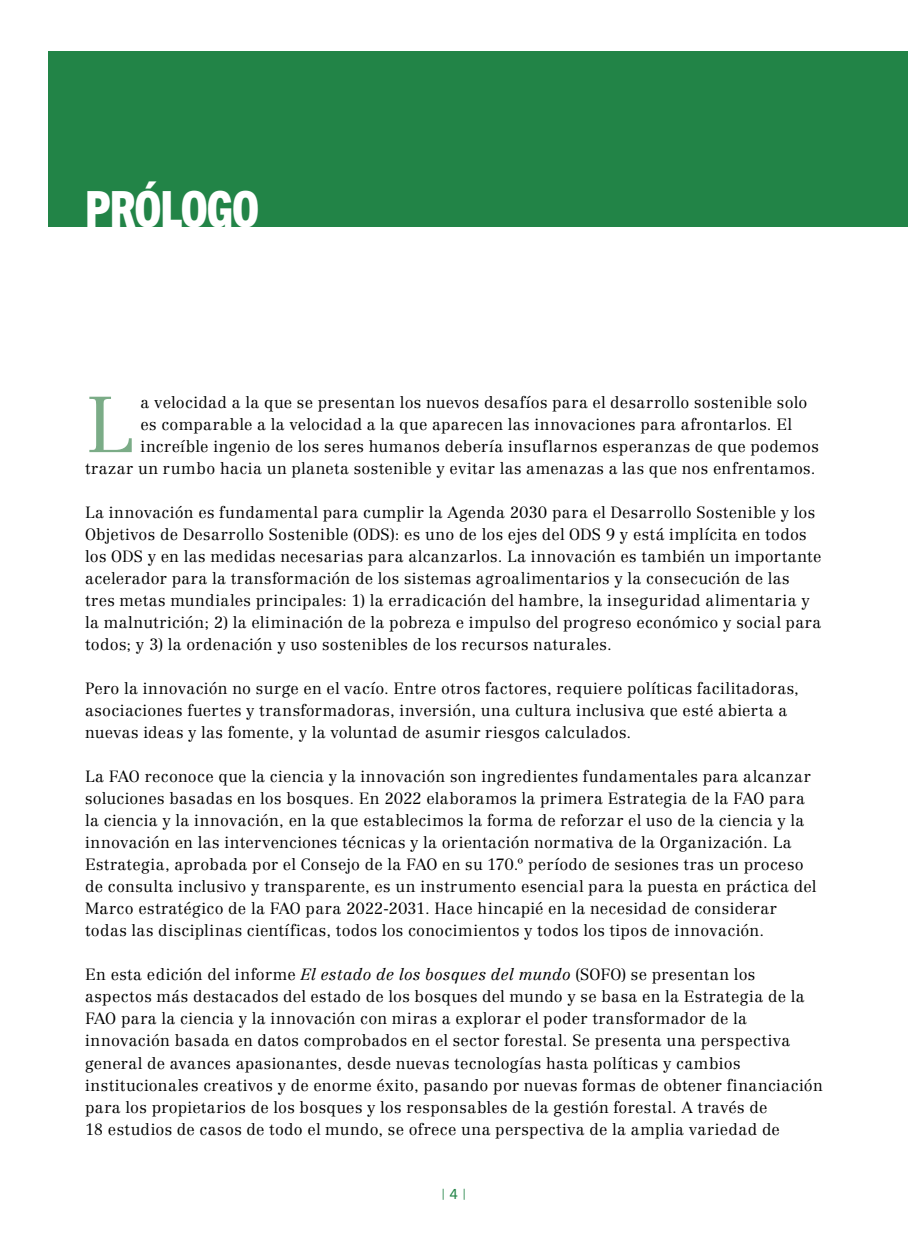
<style>
.page{position:relative;width:908px;height:1248px;background:#fff}
.page>*{position:absolute;margin:0;border:0;box-sizing:border-box;transform-origin:0 0}
.t1{font:300 77.8px "Centennial LT Std";color:#7bac87;scale:1.05 1}
.t2{font:800 condensed 50px "Trade Gothic Next LT Pro";letter-spacing:-.02em;color:#fff;scale:.96 1}
.t3{font:300 16px/22px "Centennial LT Std";letter-spacing:.025em;color:#000}
.t4{font:14px "Trade Gothic Next LT Pro";color:#228447}
.s1{font-style:italic}
</style>
<div class="page">
<div style="left:48px;top:51px;width:859px;height:176px;background:#228447"></div>
<h2 class="t2" style="left:85px;top:175px;width:183px">PRÓLOGO</h2>
<h1 class="t1" style="left:85px;top:378px;width:48px">L</h1>
<p class="t3" style="left:140px;top:391px;width:668px">a velocidad a la que se presentan los nuevos desafíos para el desarrollo sostenible solo</p>
<p class="t3" style="left:140px;top:413px;width:652px">es comparable a la velocidad a la que aparecen las innovaciones para afrontarlos. El</p>
<p class="t3" style="left:140px;top:435px;width:679px">increíble ingenio de los seres humanos debería insuflarnos esperanzas de que podemos</p>
<p class="t3" style="left:85px;top:457px;width:731px">trazar un rumbo hacia un planeta sostenible y evitar las amenazas a las que nos enfrentamos.</p>
<p class="t3" style="left:85px;top:501px;width:737px">La innovación es fundamental para cumplir la Agenda 2030 para el Desarrollo Sostenible y los Objetivos de Desarrollo Sostenible (ODS): es uno de los ejes del ODS 9 y está implícita en todos los ODS y en las medidas necesarias para alcanzarlos. La innovación es también un importante acelerador para la transformación de los sistemas agroalimentarios y la consecución de las tres metas mundiales principales: 1) la erradicación del hambre, la inseguridad alimentaria y la malnutrición; 2) la eliminación de la pobreza e impulso del progreso económico y social para todos; y 3) la ordenación y uso sostenibles de los recursos naturales.</p>
<p class="t3" style="left:85px;top:677px;width:715px">Pero la innovación no surge en el vacío. Entre otros factores, requiere políticas facilitadoras, asociaciones fuertes y transformadoras, inversión, una cultura inclusiva que esté abierta a nuevas ideas y las fomente, y la voluntad de asumir riesgos calculados.</p>
<p class="t3" style="left:85px;top:765px;width:732px">La FAO reconoce que la ciencia y la innovación son ingredientes fundamentales para alcanzar soluciones basadas en los bosques. En 2022 elaboramos la primera Estrategia de la FAO para la ciencia y la innovación, en la que establecimos la forma de reforzar el uso de la ciencia y la innovación en las intervenciones técnicas y la orientación normativa de la Organización. La Estrategia, aprobada por el Consejo de la FAO en su 170.º período de sesiones tras un proceso de consulta inclusivo y transparente, es un instrumento esencial para la puesta en práctica del Marco estratégico de la FAO para 2022-2031. Hace hincapié en la necesidad de considerar todas las disciplinas científicas, todos los conocimientos y todos los tipos de innovación.</p>
<p class="t3" style="left:85px;top:963px;width:738px">En esta edición del informe <span class="s1">El estado de los bosques del mundo</span> (SOFO) se presentan los aspectos más destacados del estado de los bosques del mundo y se basa en la Estrategia de la FAO para la ciencia y la innovación con miras a explorar el poder transformador de la innovación basada en datos comprobados en el sector forestal. Se presenta una perspectiva general de avances apasionantes, desde nuevas tecnologías hasta políticas y cambios institucionales creativos y de enorme éxito, pasando por nuevas formas de obtener financiación para los propietarios de los bosques y los responsables de la gestión forestal. A través de<br>18 estudios de casos de todo el mundo, se ofrece una perspectiva de la amplia variedad de</p>
<p class="t4" style="left:441px;top:1183px;width:26px">| 4 |</p>
</div>
